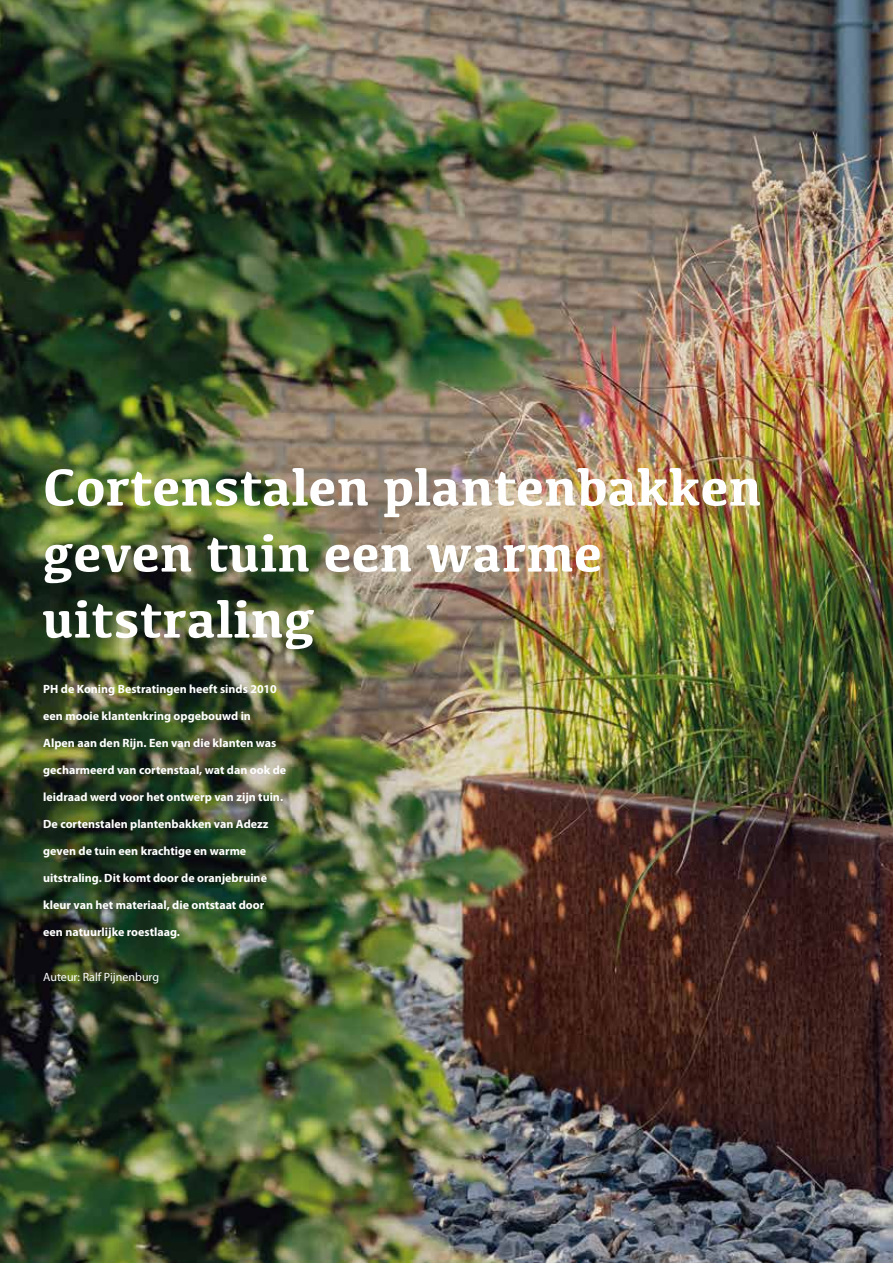
<style>
.page{position:relative;width:893px;height:1263px;background:#fff}
.page>*{position:absolute;margin:0;border:0;box-sizing:border-box;transform-origin:0 0}
.t1{font:700 54px/66px "Kefa";color:#fff}
.t2{font:700 12px "Myriad Pro";color:#fff}
.t3{font:12px "Myriad Pro";color:#fff}
</style>
<div class="page">
<img style="left:0;top:0;width:893px;height:1263px">
<h1 class="t1" style="left:43px;top:451px;width:721px">Cortenstalen plantenbakken geven tuin een warme uitstraling</h1>
<p class="t2" style="left:43px;top:681px;width:235px">PH de Koning Bestratingen heeft sinds 2010</p>
<p class="t2" style="left:43px;top:708px;width:209px">een mooie klantenkring opgebouwd in</p>
<p class="t2" style="left:43px;top:735px;width:235px">Alpen aan den Rijn. Een van die klanten was</p>
<p class="t2" style="left:43px;top:762px;width:244px">gecharmeerd van cortenstaal, wat dan ook de</p>
<p class="t2" style="left:43px;top:789px;width:241px">leidraad werd voor het ontwerp van zijn tuin.</p>
<p class="t2" style="left:43px;top:816px;width:227px">De cortenstalen plantenbakken van Adezz</p>
<p class="t2" style="left:43px;top:843px;width:205px">geven de tuin een krachtige en warme</p>
<p class="t2" style="left:43px;top:870px;width:225px">uitstraling. Dit komt door de oranjebruine</p>
<p class="t2" style="left:43px;top:897px;width:223px">kleur van het materiaal, die ontstaat door</p>
<p class="t2" style="left:43px;top:924px;width:138px">een natuurlijke roestlaag.</p>
<p class="t3" style="left:43px;top:970px;width:117px">Auteur: Ralf Pijnenburg</p>
</div>
